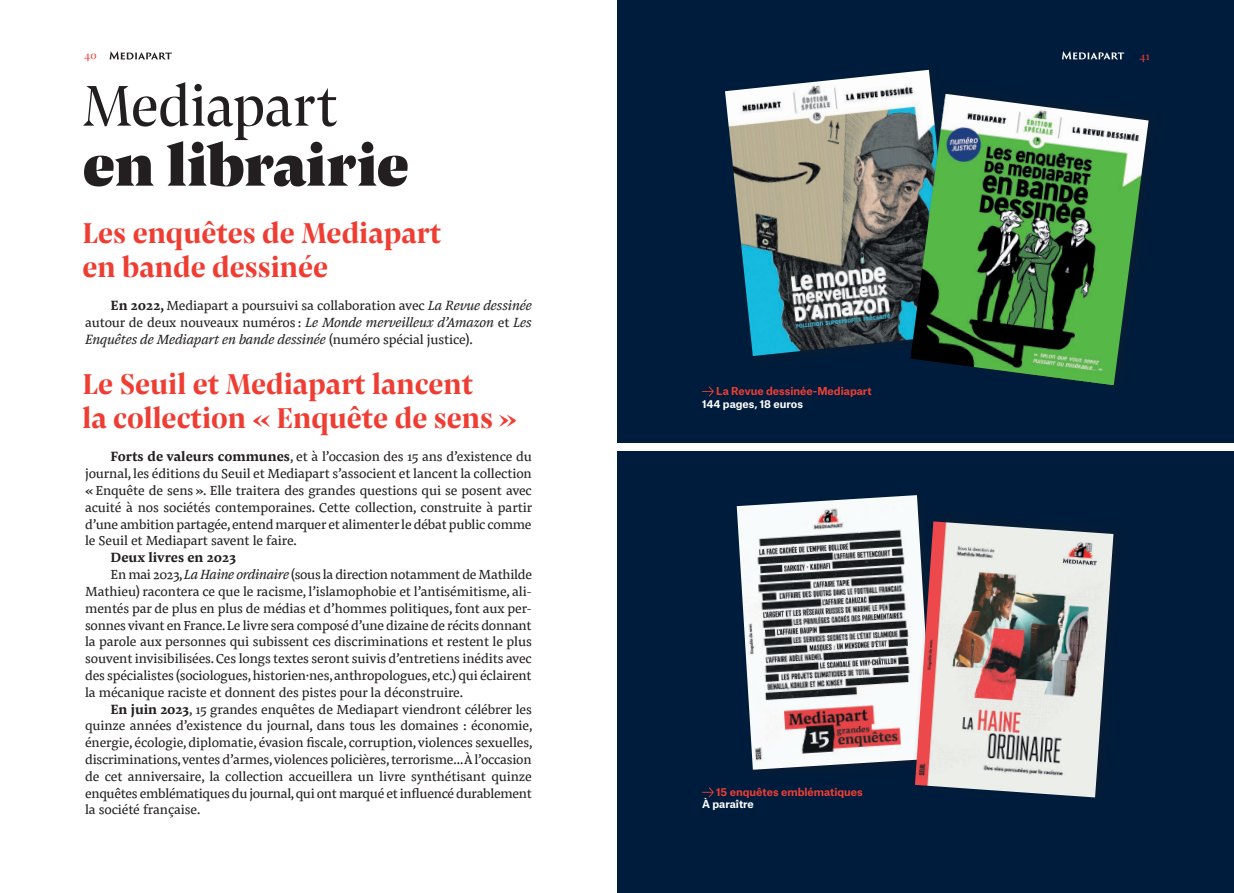
<style>
.page{position:relative;width:1234px;height:893px;background:#fff}
.page>*{position:absolute;margin:0;border:0;box-sizing:border-box;transform-origin:0 0}
.TITRE_Pensum{font:900 60px/60px "Pensum Display";letter-spacing:-.01em;color:#231f20}
.PENSUM_PETIT_TITRE{font:700 30px/33.6px "Pensum Display";color:#ee3e34}
.TEXTE_COURANT_PENSUM{font:13.8px/16.8px "Pensum Pro";letter-spacing:-.01em;color:#231f20;text-align:justify}
.TEXTE_COURANT_PENSUM-2{font:700 13.8px "Pensum Pro";color:#231f20}
.t1{font:11.25px "Pensum Display";color:#ee3e34}
.TEXTE_COURANT_PENSUM-3{font:700 10.5px/12.8px "Atlas Grotesk";color:#ee3e34}
.s1{font-weight:400}
.s2{font-weight:700}
.s3{font-style:italic}
.s4{color:#fff}
</style>
<div class="page">
<svg style="left:109px;top:51px;width:63px;height:9px"></svg>
<div style="left:617px;top:0;width:616px;height:443px;background:#001c3c"></div>
<div style="left:617px;top:451px;width:616px;height:442px;background:#001c3c"></div>
<img style="left:725px;top:70px;width:206px;height:286px">
<div style="left:906px;top:84px;width:253px;height:306px;background:#231f20;opacity:.3"></div>
<img style="left:910px;top:94px;width:238px;height:291px">
<img style="left:736px;top:495px;width:182px;height:275px">
<div style="left:910px;top:511px;width:215px;height:292px;background:#231f20;opacity:.3"></div>
<img style="left:914px;top:521px;width:199px;height:276px">
<svg style="left:1062px;top:51px;width:61px;height:9px"></svg>
<svg style="left:702px;top:386px;width:11px;height:10px"></svg>
<svg style="left:702px;top:787px;width:11px;height:10px"></svg>
<p class="t1" style="left:84px;top:47px;width:14px">40</p>
<p class="t1" style="left:1139px;top:48px;width:12px">41</p>
<p class="TITRE_Pensum" style="left:82px;top:73px;width:328px"><span class="s1">Mediapart </span>en librairie</p>
<p class="PENSUM_PETIT_TITRE" style="left:82px;top:215px;width:360px">Les enquêtes de Mediapart en bande dessinée</p>
<p class="TEXTE_COURANT_PENSUM" style="left:85px;top:297px;width:448px;text-indent:26px"><span class="s2">En 2022,</span> Mediapart a poursuivi sa collaboration avec <span class="s3">La Revue dessinée </span>autour de deux nouveaux numéros : <span class="s3">Le Monde merveilleux d’Amazon</span> et <span class="s3">Les Enquêtes de Mediapart en bande dessinée</span> (numéro spécial justice).</p>
<p class="PENSUM_PETIT_TITRE" style="left:82px;top:366px;width:436px">Le Seuil et Mediapart lancent<br>la collection « Enquête de sens »</p>
<p class="TEXTE_COURANT_PENSUM" style="left:85px;top:448px;width:448px;text-indent:26px"><span class="s2">Forts de valeurs communes</span>, et à l’occasion des 15 ans d’existence du journal, les éditions du Seuil et Mediapart s’associent et lancent la collection « Enquête de sens ». Elle traitera des grandes questions qui se posent avec acuité à nos sociétés contemporaines. Cette collection, construite à partir d’une ambition partagée, entend marquer et alimenter le débat public comme le Seuil et Mediapart savent le faire.</p>
<p class="TEXTE_COURANT_PENSUM-2" style="left:111px;top:548px;width:127px">Deux livres en 2023</p>
<p class="TEXTE_COURANT_PENSUM" style="left:85px;top:566px;width:448px;text-indent:26px">En mai 2023, <span class="s3">La Haine ordinaire</span> (sous la direction notamment de Mathilde Mathieu) racontera ce que le racisme, l’islamophobie et l’antisémitisme, ali&shy;mentés par de plus en plus de médias et d’hommes politiques, font aux per&shy;sonnes vivant en France. Le livre sera composé d’une dizaine de récits donnant la parole aux personnes qui subissent ces discriminations et restent le plus souvent invisibilisées. Ces longs textes seront suivis d’entretiens inédits avec des spécialistes (sociologues, historien·nes, anthropologues, etc.) qui éclairent la mécanique raciste et donnent des pistes pour la déconstruire.</p>
<p class="TEXTE_COURANT_PENSUM" style="left:85px;top:700px;width:449px;text-indent:26px"><span class="s2">En juin 2023</span>, 15 grandes enquêtes de Mediapart viendront célébrer les quinze années d’existence du journal, dans tous les domaines : économie, énergie, écologie, diplomatie, évasion fiscale, corruption, violences sexuelles, discriminations, ventes d’armes, violences policières, terrorisme… À l’occasion de cet anniversaire, la collection accueillera un livre synthétisant quinze enquêtes emblématiques du journal, qui ont marqué et influencé durablement la société française.</p>
<p class="TEXTE_COURANT_PENSUM-3" style="left:702px;top:383px;width:171px;text-indent:14px">La Revue dessinée-Mediapart<br><span class="s4">144 pages, 18 euros</span></p>
<p class="TEXTE_COURANT_PENSUM-3" style="left:702px;top:784px;width:162px;text-indent:14px">15 enquêtes emblématiques<br><span class="s4">À paraître</span></p>
</div>
